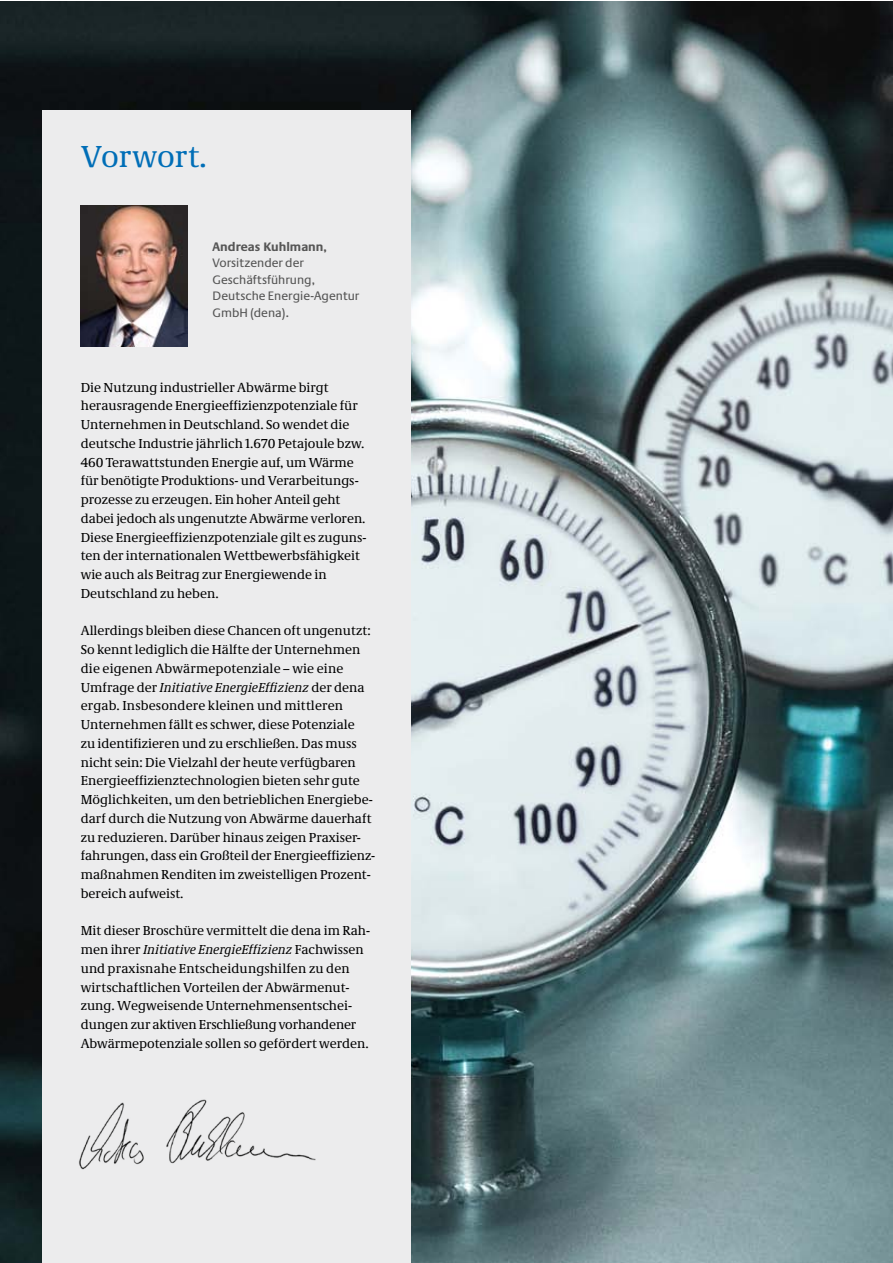
<style>
.page{position:relative;width:893px;height:1263px;background:#fff}
.page>*{position:absolute;margin:0;border:0;box-sizing:border-box;transform-origin:0 0}
.t1{font:31.5px "Neue Demos";color:#006eb7}
.t2{font:13.5px/18.8px "Neue Demos";color:#000}
.t3{font:12.75px/16.5px "Neue Praxis";color:#565656}
.t4{font:700 12.75px "Neue Praxis";color:#565656}
.s1{font-style:italic}
</style>
<div class="page">
<img style="left:0;top:1px;width:892px;height:1262px">
<div style="left:43px;top:111px;width:368px;height:1152px;background:#ececed"></div>
<img style="left:81px;top:205px;width:106px;height:141px">
<img style="left:79px;top:1099px;width:237px;height:70px">
<h1 class="t1" style="left:81px;top:137px;width:128px">Vorwort.</h1>
<p class="t4" style="left:213px;top:239px;width:116px">Andreas Kuhlmann,</p>
<p class="t3" style="left:213px;top:255px;width:148px">Vorsitzender der<br>Geschäftsführung,<br>Deutsche Energie-Agentur<br>GmbH (dena).</p>
<p class="t2" style="left:81px;top:377px;width:287px">Die Nutzung industrieller Abwärme birgt herausragende Energieeffizienzpotenziale für Unternehmen in Deutschland. So wendet die deutsche Industrie jährlich 1.670 Petajoule bzw.<br>460 Terawattstunden Energie auf, um Wärme für benötigte Produktions- und Verarbeitungs&shy;prozesse zu erzeugen. Ein hoher Anteil geht dabei jedoch als ungenutzte Abwärme verloren.<br>Diese Energieeffizienzpotenziale gilt es zuguns&shy;ten der internationalen Wettbewerbsfähigkeit wie auch als Beitrag zur Energiewende in Deutschland zu heben.</p>
<p class="t2" style="left:81px;top:621px;width:296px">Allerdings bleiben diese Chancen oft ungenutzt:<br>So kennt lediglich die Hälfte der Unternehmen die eigenen Abwärmepotenziale – wie eine Umfrage der <span class="s1">Initiative EnergieEffizienz</span> der dena ergab. Insbesondere kleinen und mittleren Unternehmen fällt es schwer, diese Potenziale<br>zu identifizieren und zu erschließen. Das muss nicht sein: Die Vielzahl der heute verfügbaren Energieeffizienztechnologien bieten sehr gute Möglichkeiten, um den betrieblichen Energiebe&shy;darf durch die Nutzung von Abwärme dauerhaft zu reduzieren. Darüber hinaus zeigen Praxiser&shy;fahrungen, dass ein Großteil der Energieeffizienz&shy;maßnahmen Renditen im zweistelligen Prozent&shy;bereich aufweist.</p>
<p class="t2" style="left:81px;top:921px;width:291px">Mit dieser Broschüre vermittelt die dena im Rah&shy;men ihrer <span class="s1">Initiative EnergieEffizienz</span> Fachwissen und praxisnahe Entscheidungshilfen zu den wirtschaftlichen Vorteilen der Abwärmenut&shy;zung. Wegweisende Unternehmensentschei&shy;dungen zur aktiven Erschließung vorhandener Abwärmepotenziale sollen so gefördert werden.</p>
</div>
